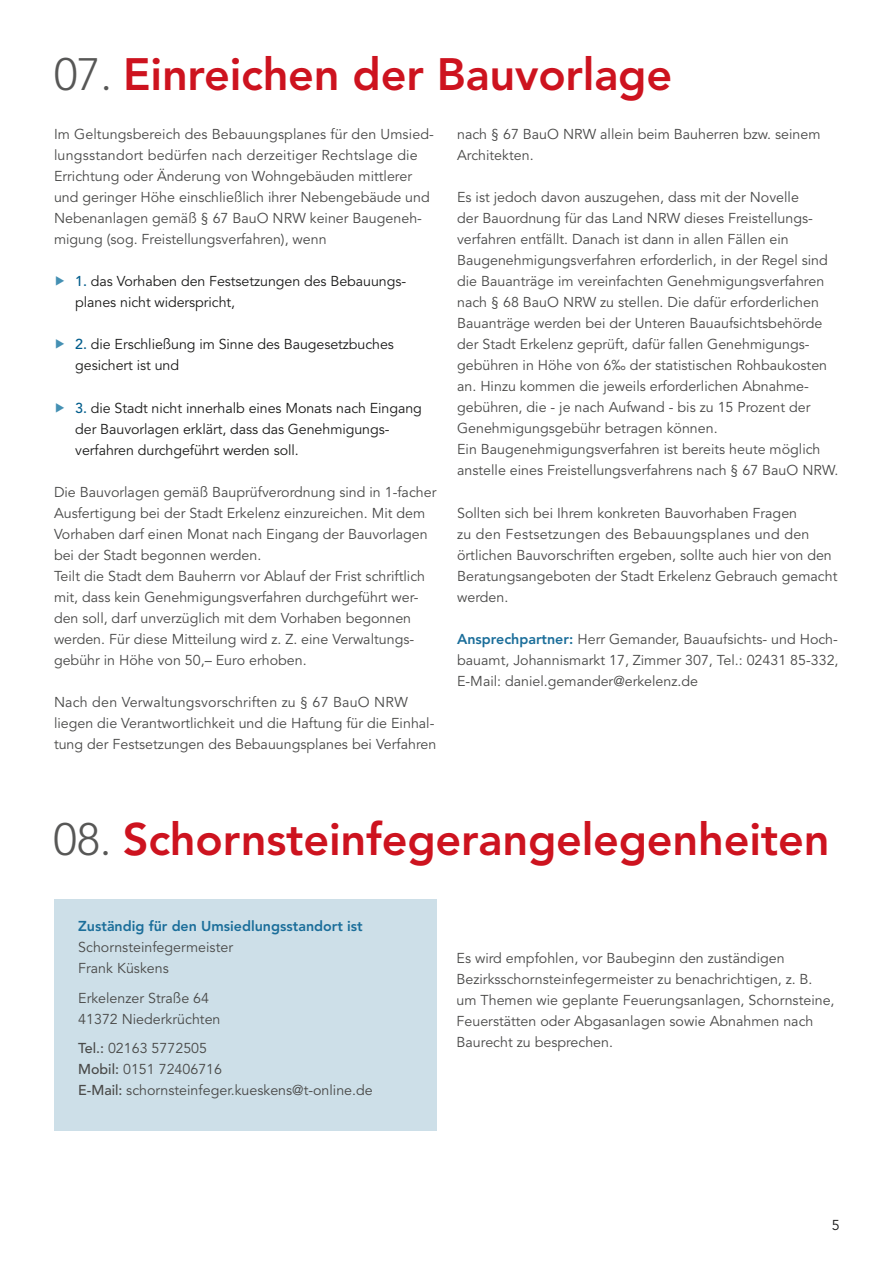
<style>
.page{position:relative;width:893px;height:1263px;background:#fff}
.page>*{position:absolute;margin:0;border:0;box-sizing:border-box;transform-origin:0 0}
.Head_1{font:800 45px "Avenir";letter-spacing:-.005em;color:#cd131f}
.Fließtext{font:14.25px/21px "Avenir";color:#494948}
.t1{font:14.25px/21px "Avenir";letter-spacing:-.005em;color:#1b1b1a}
.Fließtext-2{font:800 14.25px/21px "Avenir";color:#1b6e9a}
.s1{font-weight:300;color:#575756}
.s2{color:#4490b3}
.s3{font-weight:500;color:#005c8b}
.s4{font-weight:800;color:#1b6e9a}
.s5{font-weight:400;color:#494948}
.s6{font-weight:500}
</style>
<div class="page">
<div style="left:54px;top:898px;width:383px;height:232px;background:#cddfe8"></div>
<p class="Head_1" style="left:54px;top:47px;width:620px"><span class="s1">07.</span> Einreichen der Bauvorlage</p>
<p class="Fließtext" style="left:54px;top:124px;width:381px">Im Geltungsbereich des Bebauungsplanes für den Umsied&shy;lungsstandort bedürfen nach derzeitiger Rechtslage die Errichtung oder Änderung von Wohngebäuden mittlerer und geringer Höhe einschließlich ihrer Nebengebäude und Nebenanlagen gemäß § 67 BauO NRW keiner Baugeneh&shy;migung (sog. Freistellungsverfahren), wenn</p>
<p class="t1" style="left:75px;top:271px;width:331px;text-indent:-21px"><span class="s2">▶</span> <span class="s3">1.</span> das Vorhaben den Festsetzungen des Bebauungs&shy;planes nicht widerspricht,</p>
<p class="t1" style="left:75px;top:334px;width:320px;text-indent:-21px"><span class="s2">▶</span> <span class="s3">2.</span> die Erschließung im Sinne des Baugesetzbuches gesichert ist und</p>
<p class="t1" style="left:75px;top:398px;width:348px;text-indent:-21px"><span class="s2">▶</span> <span class="s3">3.</span> die Stadt nicht innerhalb eines Monats nach Eingang der Bauvorlagen erklärt, dass das Genehmigungs&shy;verfahren durchgeführt werden soll.</p>
<p class="Fließtext" style="left:54px;top:482px;width:384px">Die Bauvorlagen gemäß Bauprüfverordnung sind in 1-facher Ausfertigung bei der Stadt Erkelenz einzureichen. Mit dem Vorhaben darf einen Monat nach Eingang der Bauvorlagen bei der Stadt begonnen werden.</p>
<p class="Fließtext" style="left:54px;top:566px;width:373px">Teilt die Stadt dem Bauherrn vor Ablauf der Frist schriftlich mit, dass kein Genehmigungsverfahren durchgeführt wer&shy;den soll, darf unverzüglich mit dem Vorhaben begonnen werden. Für diese Mitteilung wird z. Z. eine Verwaltungs&shy;gebühr in Höhe von 50,– Euro erhoben.</p>
<p class="Fließtext" style="left:54px;top:692px;width:384px">Nach den Verwaltungsvorschriften zu § 67 BauO NRW liegen die Verantwortlichkeit und die Haftung für die Einhal&shy;tung der Festsetzungen des Bebauungsplanes bei Verfahren</p>
<p class="Fließtext" style="left:457px;top:124px;width:365px">nach § 67 BauO NRW allein beim Bauherren bzw. seinem<br>Architekten.</p>
<p class="Fließtext" style="left:457px;top:187px;width:383px">Es ist jedoch davon auszugehen, dass mit der Novelle<br>der Bauordnung für das Land NRW dieses Freistellungs&shy;verfahren entfällt. Danach ist dann in allen Fällen ein Baugenehmigungsverfahren erforderlich, in der Regel sind die Bauanträge im vereinfachten Genehmigungsverfahren nach § 68 BauO NRW zu stellen. Die dafür erforderlichen Bauanträge werden bei der Unteren Bauaufsichtsbehörde der Stadt Erkelenz geprüft, dafür fallen Genehmigungs&shy;gebühren in Höhe von 6‰ der statistischen Rohbaukosten an. Hinzu kommen die jeweils erforderlichen Abnahme&shy;gebühren, die - je nach Aufwand - bis zu 15 Prozent der Genehmigungsgebühr betragen können.<br>Ein Baugenehmigungsverfahren ist bereits heute möglich anstelle eines Freistellungsverfahrens nach § 67 BauO NRW.</p>
<p class="Fließtext" style="left:457px;top:502px;width:382px">Sollten sich bei Ihrem konkreten Bauvorhaben Fragen<br>zu den Festsetzungen des Bebauungsplanes und den örtlichen Bauvorschriften ergeben, sollte auch hier von den Beratungsangeboten der Stadt Erkelenz Gebrauch gemacht werden.</p>
<p class="Fließtext" style="left:457px;top:629px;width:383px;text-align:justify"><span class="s4">Ansprechpartner:</span> Herr Gemander, Bauaufsichts- und Hoch&shy;bauamt, Johannismarkt 17, Zimmer 307, Tel.: 02431 85-332, E-Mail: daniel.gemander@erkelenz.de</p>
<p class="Head_1" style="left:54px;top:813px;width:777px"><span class="s1">08.</span> Schornsteinfegerangelegenheiten</p>
<p class="Fließtext-2" style="left:78px;top:916px;width:286px">Zuständig für den Umsiedlungsstandort ist<br><span class="s5">Schornsteinfegermeister<br>Frank Küskens</span></p>
<p class="Fließtext" style="left:78px;top:988px;width:132px">Erkelenzer Straße 64</p>
<p class="Fließtext" style="left:78px;top:1009px;width:144px">41372 Niederkrüchten</p>
<p class="Fließtext" style="left:78px;top:1038px;width:130px"><span class="s6">Tel.:</span> 02163 5772505</p>
<p class="Fließtext" style="left:78px;top:1059px;width:145px"><span class="s6">Mobil:</span> 0151 72406716</p>
<p class="Fließtext" style="left:78px;top:1080px;width:296px"><span class="s6">E-Mail:</span> schornsteinfeger.kueskens@t-online.de</p>
<p class="Fließtext" style="left:457px;top:948px;width:379px">Es wird empfohlen, vor Baubeginn den zuständigen Bezirksschornsteinfegermeister zu benachrichtigen, z. B. um Themen wie geplante Feuerungsanlagen, Schornsteine, Feuerstätten oder Abgasanlagen sowie Abnahmen nach Baurecht zu besprechen.</p>
<p class="t1" style="left:832px;top:1215px;width:9px">5</p>
</div>
